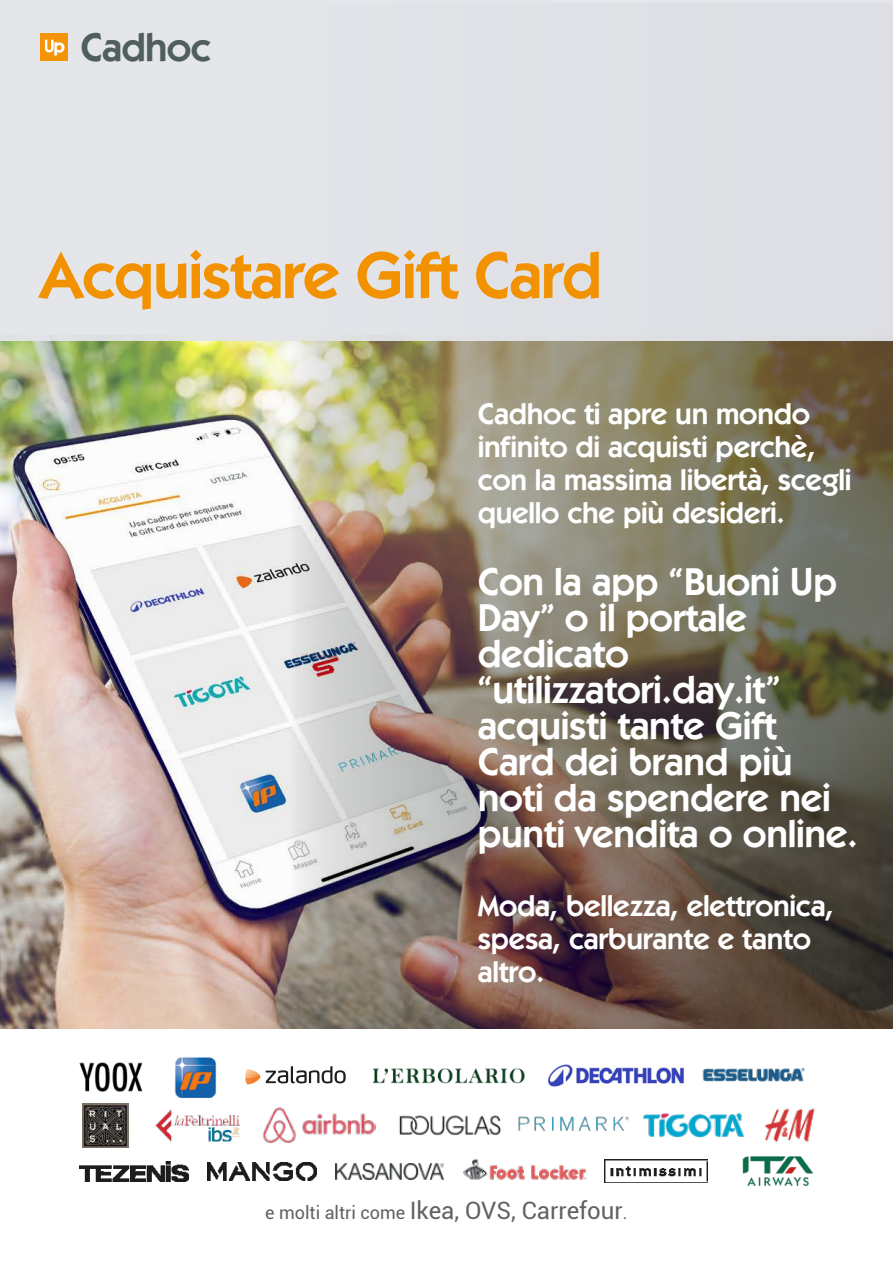
<style>
.page{position:relative;width:893px;height:1263px;background:#fff}
.page>*{position:absolute;margin:0;border:0;box-sizing:border-box;transform-origin:0 0}
.t1{font:600 66px "ITC Kabel Std";letter-spacing:-.02em;color:#f39200}
.t2{font:600 40.35px "ITC Kabel Std";letter-spacing:-.02em;color:#505e5c}
.t3{font:600 39px/36px "ITC Kabel Std";letter-spacing:-.01em;color:#fff}
.t4{font:600 30px/33px "ITC Kabel Std";letter-spacing:-.01em;color:#fff}
.t5{font:24px "Roboto";color:#646160}
.s1{font-size:18px}
</style>
<div class="page">
<img style="left:3px;top:340px;width:890px;height:688px">
<div style="left:0;top:0;width:893px;height:340px;background:#e3e5ea"></div>
<div style="left:40px;top:34px;width:28px;height:27px;background:#f49509"></div>
<svg style="left:45px;top:39px;width:20px;height:17px"></svg>
<img style="left:547px;top:1064px;width:137px;height:23px">
<svg style="left:266px;top:1066px;width:80px;height:17px"></svg>
<svg style="left:245px;top:1069px;width:15px;height:15px"></svg>
<img style="left:702px;top:1068px;width:103px;height:14px">
<img style="left:643px;top:1113px;width:82px;height:25px">
<img style="left:725px;top:1108px;width:90px;height:33px">
<img style="left:263px;top:1107px;width:101px;height:36px">
<img style="left:335px;top:1163px;width:109px;height:16px">
<img style="left:80px;top:1161px;width:108px;height:21px">
<img style="left:207px;top:1162px;width:109px;height:18px">
<img style="left:463px;top:1159px;width:124px;height:21px">
<img style="left:604px;top:1160px;width:104px;height:23px">
<img style="left:155px;top:1109px;width:85px;height:33px">
<img style="left:534px;top:1116px;width:95px;height:15px">
<img style="left:79px;top:1062px;width:64px;height:29px">
<img style="left:742px;top:1141px;width:72px;height:45px">
<img style="left:82px;top:1104px;width:47px;height:44px">
<img style="left:364px;top:1012px;width:168px;height:124px">
<img style="left:175px;top:1057px;width:42px;height:42px">
<h2 class="t2" style="left:80px;top:24px;width:132px">Cadhoc</h2>
<h1 class="t1" style="left:39px;top:236px;width:564px">Acquistare Gift Card</h1>
<p class="t4" style="left:478px;top:398px;width:375px">Cadhoc ti apre un mondo infinito di acquisti perchè, con la massima libertà, scegli quello che più desideri.</p>
<h3 class="t3" style="left:478px;top:564px;width:382px">Con la app “Buoni Up<br>Day” o il portale dedicato “utilizzatori.day.it” acquisti tante Gift<br>Card dei brand più noti da spendere nei punti vendita o online.</h3>
<p class="t4" style="left:478px;top:890px;width:358px">Moda, bellezza, elettronica, spesa, carburante e tanto altro.</p>
<p class="t5" style="left:265px;top:1194px;width:364px"><span class="s1">e molti altri come</span> Ikea, OVS, Carrefour<span class="s1">.</span></p>
</div>
